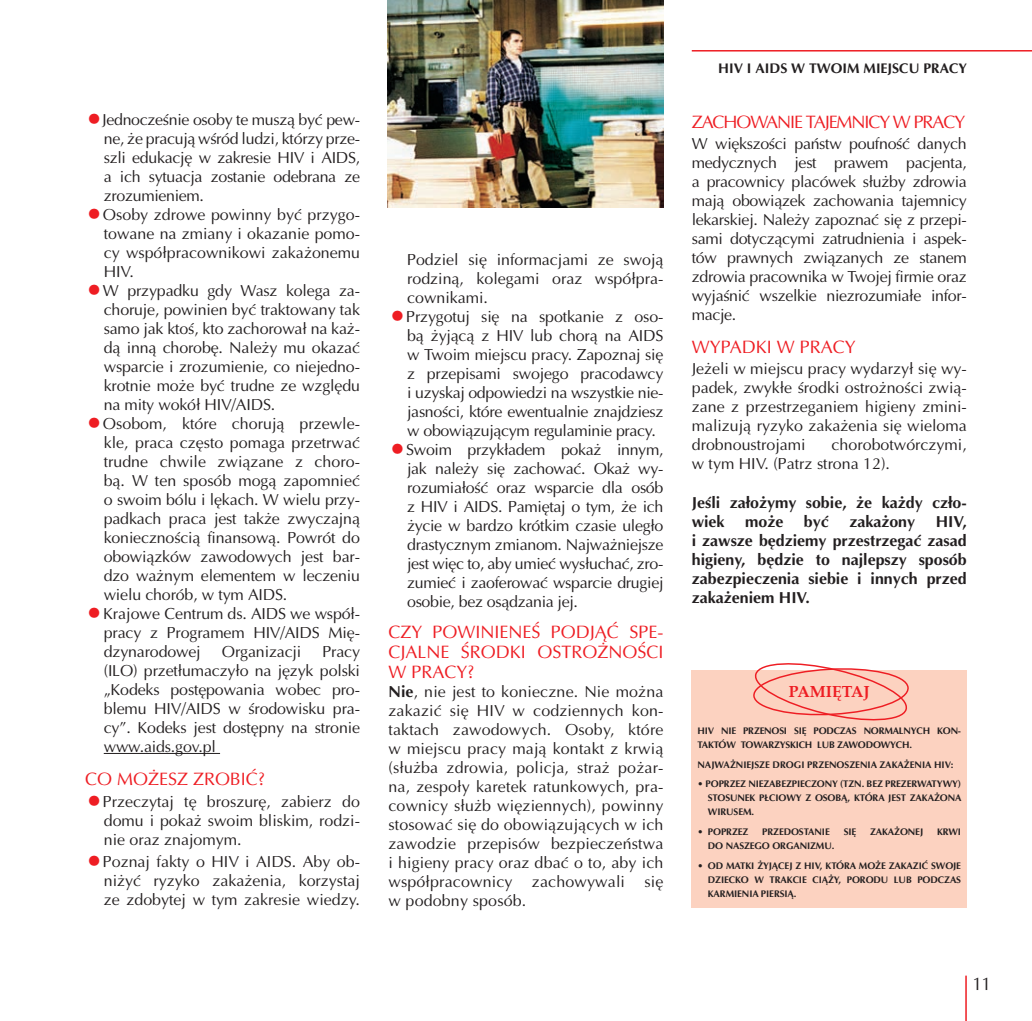
<style>
.page{position:relative;width:1032px;height:1021px;background:#fff}
.page>*{position:absolute;margin:0;border:0;box-sizing:border-box;transform-origin:0 0}
.t1{font:18px/20px "Ottawa";color:#ee1d23;text-align:justify}
.t2{font:18px "Ottawa";letter-spacing:-.06em;color:#ee1d23}
.t3{font:18px "Ottawa";color:#231f20}
.t4{font:16px/19px "Ottawa";letter-spacing:-.01em;color:#231f20;text-align:justify}
.t5{font:700 16px/19px "Ottawa";color:#231f20}
.t6{font:700 16px "Palatino Linotype";color:#ee1d23}
.t7{font:700 14px "Ottawa";color:#231f20}
.t8{font:700 9.6px "Ottawa";color:#231f20}
.s1{font-size:30px;color:#ee1d23}
.s2{font-weight:700}
</style>
<div class="page">
<hr style="left:965px;top:975px;width:2px;height:45px;background:#ee1d23">
<div style="left:692px;top:669px;width:275px;height:238px;background:#fcd2c0"></div>
<hr style="left:104px;top:753px;width:116px;height:1px;background:#231f20">
<hr style="left:692px;top:50px;width:340px;height:2px;background:#ee1d23">
<svg style="left:750px;top:663px;width:161px;height:58px"></svg>
<img style="left:388px;top:0;width:275px;height:207px">
<p class="t4" style="left:104px;top:110px;width:258px;text-indent:-19px"><span class="s1">•</span>Jednocześnie osoby te muszą być pew&shy;ne, że pracują wśród ludzi, którzy prze&shy;szli edukację w zakresie HIV i AIDS, a ich sytuacja zostanie odebrana ze zrozumieniem.</p>
<p class="t4" style="left:104px;top:205px;width:258px;text-indent:-19px"><span class="s1">•</span>Osoby zdrowe powinny być przygo&shy;towane na zmiany i okazanie pomo&shy;cy współpracownikowi zakażonemu HIV.</p>
<p class="t4" style="left:104px;top:281px;width:258px;text-indent:-19px"><span class="s1">•</span>W przypadku gdy Wasz kolega za&shy;choruje, powinien być traktowany tak samo jak ktoś, kto zachorował na każ&shy;dą inną chorobę. Należy mu okazać wsparcie i zrozumienie, co niejedno&shy;krotnie może być trudne ze względu na mity wokół HIV/AIDS.</p>
<p class="t4" style="left:104px;top:414px;width:258px;text-indent:-19px"><span class="s1">•</span>Osobom, które chorują przewle&shy;kle, praca często pomaga przetrwać trudne chwile związane z choro&shy;bą. W ten sposób mogą zapomnieć o swoim bólu i lękach. W wielu przy&shy;padkach praca jest także zwyczajną koniecznością finansową. Powrót do obowiązków zawodowych jest bar&shy;dzo ważnym elementem w leczeniu wielu chorób, w tym AIDS.</p>
<p class="t4" style="left:104px;top:604px;width:258px;text-indent:-19px"><span class="s1">•</span>Krajowe Centrum ds. AIDS we współ&shy;pracy z Programem HIV/AIDS Mię&shy;dzynarodowej</p>
<p class="t4" style="left:222px;top:642px;width:81px">Organizacji</p>
<p class="t4" style="left:104px;top:642px;width:258px;text-indent:219px">Pracy (ILO) przetłumaczyło na język polski „Kodeks postępowania wobec pro&shy;blemu HIV/AIDS w środowisku pra&shy;cy”. Kodeks jest dostępny na stronie www.aids.gov.pl</p>
<p class="t1" style="left:85px;top:769px;width:181px">CO MOŻESZ ZROBIĆ?</p>
<p class="t4" style="left:104px;top:792px;width:258px;text-indent:-19px"><span class="s1">•</span>Przeczytaj tę broszurę, zabierz do domu i pokaż swoim bliskim, rodzi&shy;nie oraz znajomym.</p>
<p class="t4" style="left:104px;top:852px;width:258px;text-indent:-19px"><span class="s1">•</span>Poznaj fakty o HIV i AIDS. Aby ob&shy;niżyć ryzyko zakażenia, korzystaj ze zdobytej w tym zakresie wiedzy.</p>
<p class="t4" style="left:407px;top:250px;width:258px">Podziel się informacjami ze swoją rodziną, kolegami oraz współpra&shy;cownikami.</p>
<p class="t4" style="left:407px;top:307px;width:258px;text-indent:-19px"><span class="s1">•</span>Przygotuj się na spotkanie z oso&shy;bą żyjącą z HIV lub chorą na AIDS w Twoim miejscu pracy. Zapoznaj się z przepisami swojego pracodawcy i uzyskaj odpowiedzi na wszystkie nie&shy;jasności, które ewentualnie znajdziesz w obowiązującym regulaminie pracy.</p>
<p class="t4" style="left:407px;top:440px;width:258px;text-indent:-19px"><span class="s1">•</span>Swoim przykładem pokaż innym, jak należy się zachować. Okaż wy&shy;rozumiałość oraz wsparcie dla osób z HIV i AIDS. Pamiętaj o tym, że ich życie w bardzo krótkim czasie uległo drastycznym zmianom. Najważniejsze jest więc to, aby umieć wysłuchać, zro&shy;zumieć i zaoferować wsparcie drugiej osobie, bez osądzania jej.</p>
<p class="t1" style="left:388px;top:622px;width:276px">CZY POWINIENEŚ PODJĄĆ SPE-CJALNE ŚRODKI OSTROŻNOŚCI W PRACY?</p>
<p class="t4" style="left:388px;top:682px;width:277px"><span class="s2">NIE</span>, nie jest to konieczne. Nie można zakazić się HIV w codziennych kon&shy;taktach zawodowych. Osoby, które w miejscu pracy mają kontakt z krwią (służba zdrowia, policja, straż pożar&shy;na, zespoły karetek ratunkowych, pra&shy;cownicy służb więziennych), powinny stosować się do obowiązujących w ich zawodzie przepisów bezpieczeństwa i higieny pracy oraz dbać o to, aby ich współpracownicy zachowywali się w podobny sposób.</p>
<p class="t7" style="left:718px;top:59px;width:250px">HIV I AIDS W TWOIM MIEJSCU PRACY</p>
<p class="t2" style="left:692px;top:110px;width:275px">ZACHOWANIE TAJEMNICY W PRACY</p>
<p class="t4" style="left:692px;top:134px;width:276px">W większości państw poufność danych medycznych jest prawem pacjenta, a pracownicy placówek służby zdrowia mają obowiązek zachowania tajemnicy lekarskiej. Należy zapoznać się z przepi&shy;sami dotyczącymi zatrudnienia i aspek&shy;tów prawnych związanych ze stanem zdrowia pracownika w Twojej firmie oraz wyjaśnić wszelkie niezrozumiałe infor&shy;macje.</p>
<p class="t1" style="left:692px;top:336px;width:166px">WYPADKI W PRACY</p>
<p class="t4" style="left:692px;top:359px;width:276px">Jeżeli w miejscu pracy wydarzył się wy&shy;padek, zwykłe środki ostrożności zwią&shy;zane z przestrzeganiem higieny zmini&shy;malizują ryzyko zakażenia się wieloma drobnoustrojami</p>
<p class="t4" style="left:692px;top:435px;width:276px;text-indent:140px">chorobotwórczymi, w tym HIV. (Patrz strona 12).</p>
<p class="t5" style="left:692px;top:492px;width:276px">JEŚLI ZAŁOŻYMY SOBIE, ŻE KAŻDY CZŁO-<br>WIEK</p>
<p class="t5" style="left:745px;top:511px;width:40px">MOŻE</p>
<p class="t5" style="left:804px;top:511px;width:26px">BYĆ</p>
<p class="t5" style="left:849px;top:511px;width:67px">ZAKAŻONY</p>
<p class="t5" style="left:692px;top:511px;width:276px;text-align:justify;text-indent:244px">HIV, I ZAWSZE BĘDZIEMY PRZESTRZEGAĆ ZASAD HIGIENY, BĘDZIE TO NAJLEPSZY SPOSÓB ZABEZPIECZENIA SIEBIE I INNYCH PRZED ZAKAŻENIEM HIV.</p>
<p class="t6" style="left:789px;top:680px;width:82px">PAMI ĘTAJ</p>
<p class="t8" style="left:697px;top:724px;width:13px">HIV</p>
<p class="t8" style="left:721px;top:724px;width:6px">NIE</p>
<p class="t8" style="left:743px;top:724px;width:12px">PRZENOSI</p>
<p class="t8" style="left:794px;top:724px;width:32px">SI Ę PODCZAS</p>
<p class="t8" style="left:864px;top:724px;width:8px">NORMA</p>
<p class="t8" style="left:899px;top:724px;width:25px">LNYCH</p>
<p class="t8" style="left:937px;top:724px;width:25px">KON -</p>
<p class="t8" style="left:697px;top:738px;width:51px">TA KTÓW TOWARZ</p>
<p class="t8" style="left:780px;top:738px;width:22px">YSKICH</p>
<p class="t8" style="left:817px;top:738px;width:29px">LUB ZAWODOW</p>
<p class="t8" style="left:890px;top:738px;width:23px">YCH .</p>
<p class="t8" style="left:697px;top:758px;width:14px">NAJWAŻNIEJSZE</p>
<p class="t8" style="left:773px;top:758px;width:8px">DRO</p>
<p class="t8" style="left:794px;top:758px;width:26px">GI PRZENOSZENIA</p>
<p class="t8" style="left:879px;top:758px;width:25px">ZA KAŻENIA</p>
<p class="t8" style="left:934px;top:758px;width:21px">HIV :</p>
<p class="t8" style="left:697px;top:778px;width:33px">• POPRZEZ</p>
<p class="t8" style="left:748px;top:778px;width:7px">NIEZA</p>
<p class="t8" style="left:775px;top:778px;width:29px">BEZPIECZON</p>
<p class="t8" style="left:832px;top:778px;width:18px">Y (TZN</p>
<p class="t8" style="left:862px;top:778px;width:36px">. BEZ PREZERWAT</p>
<p class="t8" style="left:937px;top:778px;width:26px">YWY)</p>
<p class="t8" style="left:708px;top:792px;width:4px">STOS</p>
<p class="t8" style="left:730px;top:792px;width:47px">UNEK PŁCIOW</p>
<p class="t8" style="left:796px;top:792px;width:27px">Y Z OSO</p>
<p class="t8" style="left:835px;top:792px;width:59px">BĄ, KTÓRA JEST</p>
<p class="t8" style="left:910px;top:792px;width:26px">ZA KAŻONA</p>
<p class="t8" style="left:708px;top:806px;width:8px">WIR</p>
<p class="t8" style="left:726px;top:806px;width:15px">USEM</p>
<p class="t8" style="left:751px;top:806px;width:4px">.</p>
<p class="t8" style="left:697px;top:825px;width:36px">• POPRZEZ</p>
<p class="t8" style="left:762px;top:825px;width:12px">PRZEDOSTANIE</p>
<p class="t8" style="left:844px;top:825px;width:14px">SI Ę</p>
<p class="t8" style="left:870px;top:825px;width:25px">ZA KAŻONEJ</p>
<p class="t8" style="left:937px;top:825px;width:13px">KRWI</p>
<p class="t8" style="left:708px;top:839px;width:25px">DO NASZE</p>
<p class="t8" style="left:754px;top:839px;width:46px">GO ORGANIZM</p>
<p class="t8" style="left:824px;top:839px;width:12px">U.</p>
<p class="t8" style="left:697px;top:859px;width:35px">•ODMAT</p>
<p class="t8" style="left:745px;top:859px;width:39px">KI ŻYJĄCEJ</p>
<p class="t8" style="left:795px;top:859px;width:71px">Z HIV, KTÓRA MOŻE</p>
<p class="t8" style="left:889px;top:859px;width:50px">ZAKAZI Ć SWOJE</p>
<p class="t8" style="left:708px;top:873px;width:7px">DZIEC</p>
<p class="t8" style="left:735px;top:873px;width:64px">KOWTRAKCIE</p>
<p class="t8" style="left:812px;top:873px;width:48px">CI ĄŻY, POROD</p>
<p class="t8" style="left:881px;top:873px;width:49px">U LUB PODCZAS</p>
<p class="t8" style="left:708px;top:887px;width:13px">KARMIENIA</p>
<p class="t8" style="left:761px;top:887px;width:11px">PIERSI</p>
<p class="t8" style="left:787px;top:887px;width:10px">Ą.</p>
<p class="t3" style="left:972px;top:972px;width:21px">11</p>
</div>
